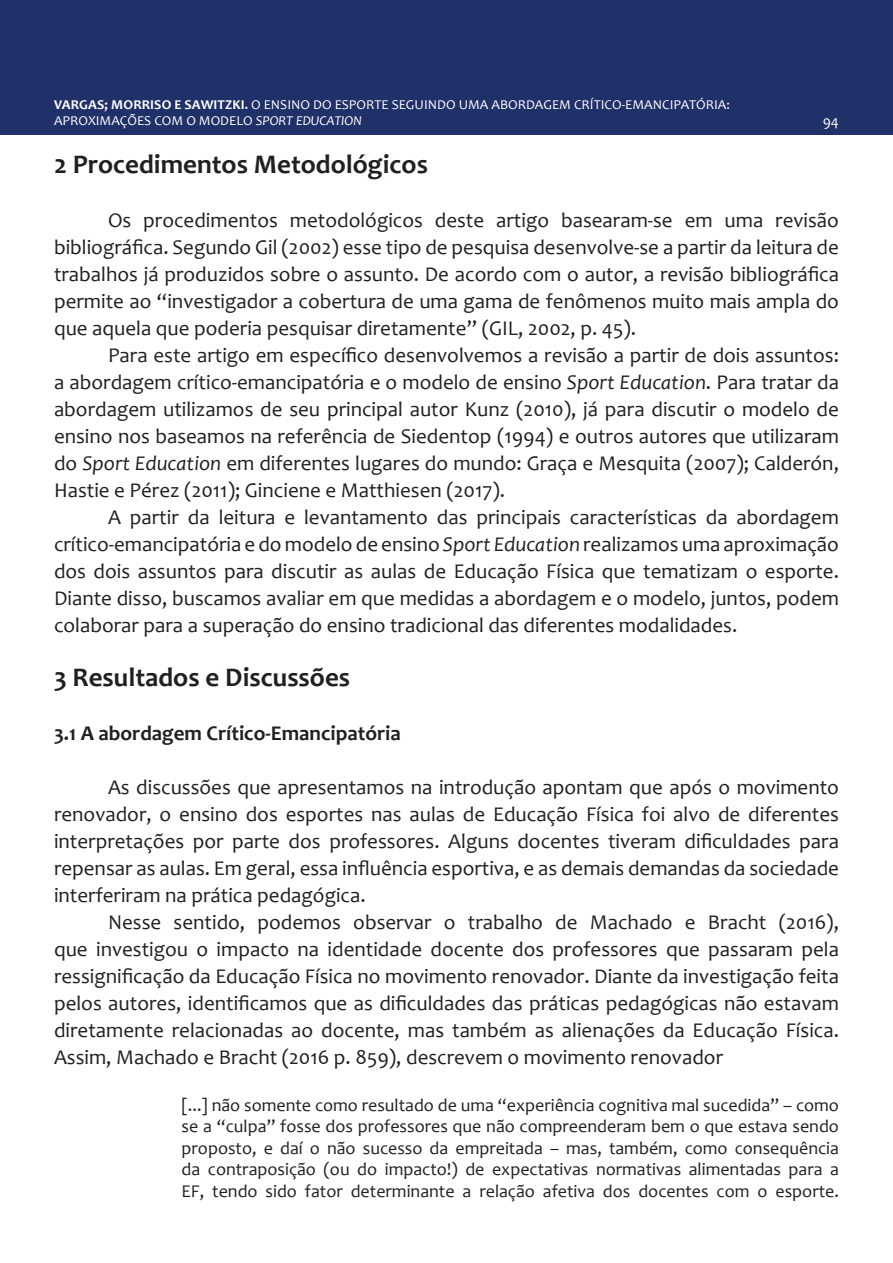
<style>
.page{position:relative;width:893px;height:1263px;background:#fff}
.page>*{position:absolute;margin:0;border:0;box-sizing:border-box;transform-origin:0 0}
.texto_corrido{font:700 27px "Candara";color:#231f20}
.texto_corrido-2{font:21px/27px "Candara";color:#231f20;text-align:justify}
.texto_corrido-3{font:700 21px "Candara";color:#231f20}
.texto_corrido-4{font:18px/21.6px "Candara";color:#231f20;text-align:justify}
.t1{font:15px "Candara";color:#fff}
.t2{font:13.5px/16.2px "Candara";color:#fff}
.s1{font-weight:700}
.s2{font-style:italic}
</style>
<div class="page">
<div style="left:0;top:0;width:893px;height:135px;background:#203068"></div>
<p class="t2" style="left:54px;top:96px;width:677px"><span class="s1">VARGAS; MORRISO E SAWITZKI.</span> O ENSINO DO ESPORTE SEGUINDO UMA ABORDAGEM CRÍTICO-EMANCIPATÓRIA:<br>APROXIMAÇÕES COM O MODELO <span class="s2">SPORT EDUCATION</span></p>
<p class="texto_corrido" style="left:54px;top:147px;width:375px">2 Procedimentos Metodológicos</p>
<p class="texto_corrido-2" style="left:54px;top:206px;width:786px;text-indent:54px">Os procedimentos metodológicos deste artigo basearam-se em uma revisão bibliográfica. Segundo Gil (2002) esse tipo de pesquisa desenvolve-se a partir da leitura de trabalhos já produzidos sobre o assunto. De acordo com o autor, a revisão bibliográfica permite ao “investigador a cobertura de uma gama de fenômenos muito mais ampla do que aquela que poderia pesquisar diretamente” (GIL, 2002, p. 45).</p>
<p class="texto_corrido-2" style="left:54px;top:341px;width:786px;text-indent:54px">Para este artigo em específico desenvolvemos a revisão a partir de dois assuntos: a abordagem crítico-emancipatória e o modelo de ensino <span class="s2">Sport Education</span>. Para tratar da abordagem utilizamos de seu principal autor Kunz (2010), já para discutir o modelo de ensino nos baseamos na referência de Siedentop (1994) e outros autores que utilizaram do <span class="s2">Sport Education</span> em diferentes lugares do mundo: Graça e Mesquita (2007); Calderón, Hastie e Pérez (2011); Ginciene e Matthiesen (2017).</p>
<p class="texto_corrido-2" style="left:54px;top:503px;width:786px;text-indent:54px">A partir da leitura e levantamento das principais características da abordagem crítico-emancipatória e do modelo de ensino <span class="s2">Sport Education</span> realizamos uma aproximação dos dois assuntos para discutir as aulas de Educação Física que tematizam o esporte.<br>Diante disso, buscamos avaliar em que medidas a abordagem e o modelo, juntos, podem colaborar para a superação do ensino tradicional das diferentes modalidades.</p>
<p class="texto_corrido" style="left:54px;top:660px;width:298px">3 Resultados e Discussões</p>
<p class="texto_corrido-3" style="left:54px;top:720px;width:348px">3.1 A abordagem Crítico-Emancipatória</p>
<p class="texto_corrido-2" style="left:54px;top:773px;width:786px;text-indent:54px">As discussões que apresentamos na introdução apontam que após o movimento renovador, o ensino dos esportes nas aulas de Educação Física foi alvo de diferentes interpretações por parte dos professores. Alguns docentes tiveram dificuldades para repensar as aulas. Em geral, essa influência esportiva, e as demais demandas da sociedade interferiram na prática pedagógica.</p>
<p class="texto_corrido-2" style="left:54px;top:908px;width:786px;text-indent:54px">Nesse sentido, podemos observar o trabalho de Machado e Bracht (2016), que investigou o impacto na identidade docente dos professores que passaram pela ressignificação da Educação Física no movimento renovador. Diante da investigação feita pelos autores, identificamos que as dificuldades das práticas pedagógicas não estavam diretamente relacionadas ao docente, mas também as alienações da Educação Física.<br>Assim, Machado e Bracht (2016 p. 859), descrevem o movimento renovador</p>
<p class="texto_corrido-4" style="left:182px;top:1094px;width:659px">[...] não somente como resultado de uma “experiência cognitiva mal sucedida” – como se a “culpa” fosse dos professores que não compreenderam bem o que estava sendo proposto, e daí o não sucesso da empreitada – mas, também, como consequência da contraposição (ou do impacto!) de expectativas normativas alimentadas para a EF, tendo sido fator determinante a relação afetiva dos docentes com o esporte.</p>
<p class="t1" style="left:823px;top:112px;width:18px">94</p>
</div>
